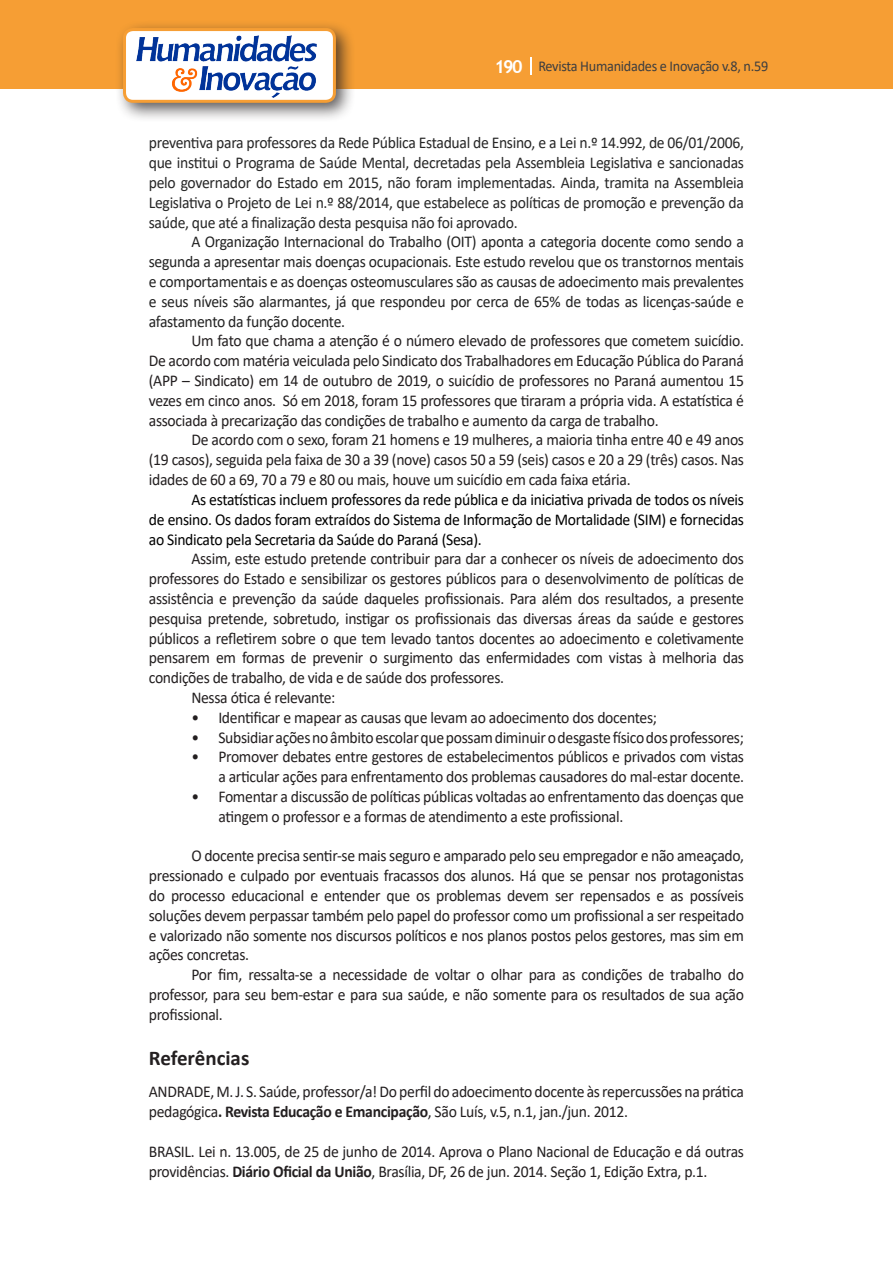
<style>
.page{position:relative;width:893px;height:1263px;background:#fff}
.page>*{position:absolute;margin:0;border:0;box-sizing:border-box;transform-origin:0 0}
.Titulo_2{font:700 21px "Calibri";color:#231f20}
.texto{font:16.5px/19.8px "Calibri";letter-spacing:-.02em;color:#231f20;text-align:justify;scale:.95 1}
.texto-2{font:16.5px/19.8px "Calibri";letter-spacing:-.02em;color:#272727;text-align:justify;scale:.95 1}
.texto-3{font:16.5px/19.8px "Calibri";letter-spacing:-.02em;color:#222;text-align:justify;scale:.95 1}
.texto-4{font:16.5px/19.8px "Calibri";letter-spacing:-.02em;color:#000;text-align:justify;scale:.95 1}
.t1{font:15px "Calibri";letter-spacing:-.02em;color:#3e3e3f;scale:.95 1}
.s1{font-family:"Trebuchet MS";font-weight:700;font-size:18px;color:#fff}
.s2{font-weight:700}
</style>
<div class="page">
<div style="left:0;top:0;width:893px;height:88px;background:#f69e34"></div>
<svg style="left:530px;top:57px;width:2px;height:18px"></svg>
<div style="left:115px;top:20px;width:241px;height:103px;background:#231f20;opacity:.75"></div>
<div style="left:125px;top:30px;width:209px;height:71px;background:#fff;border-radius:9px"></div>
<div style="left:123px;top:28px;width:213px;height:75px;border:3px solid #f69e34;border-radius:9px"></div>
<img style="left:136px;top:36px;width:181px;height:61px">
<p class="t1" style="left:495px;top:56px;width:290px"><span class="s1">190</span> Revista Humanidades e Inovação v.8, n.59</p>
<p class="texto-2" style="left:149px;top:133px;width:628px">preventiva para professores da Rede Pública Estadual de Ensino, e a Lei n.º 14.992, de 06/01/2006, que institui o Programa de Saúde Mental, decretadas pela Assembleia Legislativa e sancionadas pelo governador do Estado em 2015, não foram implementadas. Ainda, tramita na Assembleia Legislativa o Projeto de Lei n.º 88/2014, que estabelece as políticas de promoção e prevenção da saúde, que até a finalização desta pesquisa não foi aprovado.</p>
<p class="texto-3" style="left:149px;top:232px;width:628px;text-indent:43px">A Organização Internacional do Trabalho (OIT) aponta a categoria docente como sendo a segunda a apresentar mais doenças ocupacionais. Este estudo revelou que os transtornos mentais e comportamentais e as doenças osteomusculares são as causas de adoecimento mais prevalentes e seus níveis são alarmantes, já que respondeu por cerca de 65% de todas as licenças-saúde e afastamento da função docente.</p>
<p class="texto" style="left:149px;top:331px;width:628px;text-indent:43px">Um fato que chama a atenção é o número elevado de professores que cometem suicídio.<br>De acordo com matéria veiculada pelo Sindicato dos Trabalhadores em Educação Pública do Paraná (APP – Sindicato) em 14 de outubro de 2019, o suicídio de professores no Paraná aumentou 15 vezes em cinco anos. Só em 2018, foram 15 professores que tiraram a própria vida. A estatística é associada à precarização das condições de trabalho e aumento da carga de trabalho.</p>
<p class="texto" style="left:149px;top:430px;width:628px;text-indent:43px">De acordo com o sexo, foram 21 homens e 19 mulheres, a maioria tinha entre 40 e 49 anos (19 casos), seguida pela faixa de 30 a 39 (nove) casos 50 a 59 (seis) casos e 20 a 29 (três) casos. Nas idades de 60 a 69, 70 a 79 e 80 ou mais, houve um suicídio em cada faixa etária.</p>
<p class="texto-4" style="left:149px;top:489px;width:628px;text-indent:43px">As estatísticas incluem professores da rede pública e da iniciativa privada de todos os níveis de ensino. Os dados foram extraídos do Sistema de Informação de Mortalidade (SIM) e fornecidas ao Sindicato pela Secretaria da Saúde do Paraná (Sesa).</p>
<p class="texto" style="left:149px;top:548px;width:628px;text-indent:43px">Assim, este estudo pretende contribuir para dar a conhecer os níveis de adoecimento dos professores do Estado e sensibilizar os gestores públicos para o desenvolvimento de políticas de assistência e prevenção da saúde daqueles profissionais. Para além dos resultados, a presente pesquisa pretende, sobretudo, instigar os profissionais das diversas áreas da saúde e gestores públicos a refletirem sobre o que tem levado tantos docentes ao adoecimento e coletivamente pensarem em formas de prevenir o surgimento das enfermidades com vistas à melhoria das condições de trabalho, de vida e de saúde dos professores.</p>
<p class="texto" style="left:191px;top:687px;width:153px">Nessa ótica é relevante:</p>
<p class="texto" style="left:191px;top:707px;width:492px">• Identificar e mapear as causas que levam ao adoecimento dos docentes;</p>
<p class="texto" style="left:191px;top:727px;width:583px">• Subsidiar ações no âmbito escolar que possam diminuir o desgaste físico dos professores;</p>
<p class="texto" style="left:191px;top:746px;width:583px;text-align:right">• Promover debates entre gestores de estabelecimentos públicos e privados com vistas a articular ações para enfrentamento dos problemas causadores do mal-estar docente.</p>
<p class="texto" style="left:218px;top:786px;width:555px;text-indent:-27px">• Fomentar a discussão de políticas públicas voltadas ao enfrentamento das doenças que atingem o professor e a formas de atendimento a este profissional.</p>
<p class="texto" style="left:149px;top:845px;width:628px;text-indent:43px">O docente precisa sentir-se mais seguro e amparado pelo seu empregador e não ameaçado, pressionado e culpado por eventuais fracassos dos alunos. Há que se pensar nos protagonistas do processo educacional e entender que os problemas devem ser repensados e as possíveis soluções devem perpassar também pelo papel do professor como um profissional a ser respeitado e valorizado não somente nos discursos políticos e nos planos postos pelos gestores, mas sim em ações concretas.</p>
<p class="texto" style="left:149px;top:964px;width:628px;text-indent:43px">Por fim, ressalta-se a necessidade de voltar o olhar para as condições de trabalho do professor, para seu bem-estar e para sua saúde, e não somente para os resultados de sua ação profissional.</p>
<p class="Titulo_2" style="left:149px;top:1043px;width:102px">Referências</p>
<p class="texto" style="left:149px;top:1081px;width:628px">ANDRADE, M. J. S. Saúde, professor/a! Do perfil do adoecimento docente às repercussões na prática pedagógica<span class="s2">. Revista Educação e Emancipação</span>, São Luís, v.5, n.1, jan./jun. 2012.</p>
<p class="texto" style="left:149px;top:1141px;width:628px">BRASIL. Lei n. 13.005, de 25 de junho de 2014. Aprova o Plano Nacional de Educação e dá outras providências. <span class="s2">Diário Oficial da União</span>, Brasília, DF, 26 de jun. 2014. Seção 1, Edição Extra, p.1.</p>
</div>
